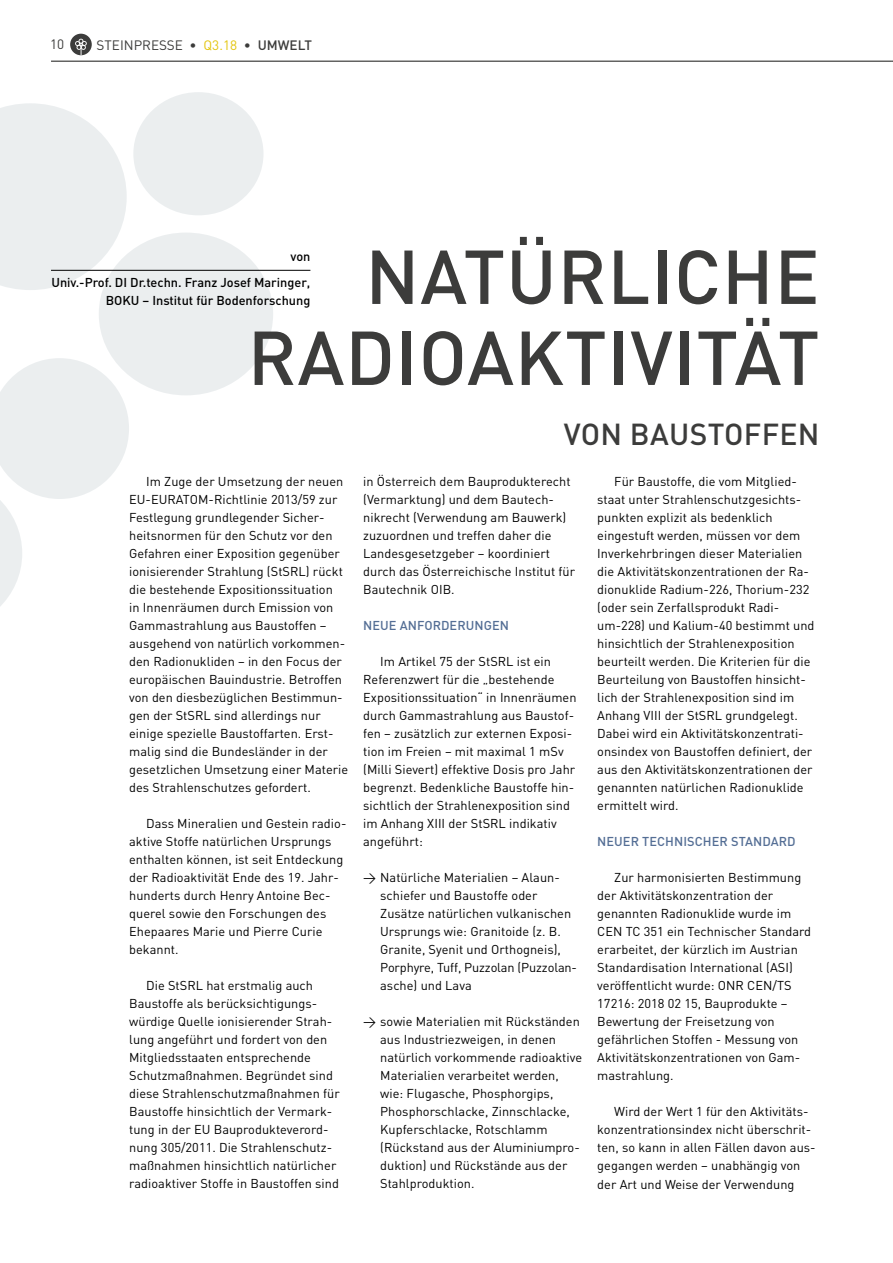
<style>
.page{position:relative;width:893px;height:1263px;background:#fff}
.page>*{position:absolute;margin:0;border:0;box-sizing:border-box;transform-origin:0 0}
.t1{font:500 75px/81px "DIN";letter-spacing:.01em;color:#3c3c3b;text-align:right}
.t2{font:500 30px "DIN";letter-spacing:.01em;color:#3c3c3b}
.t3{font:13.5px "DIN";color:#3c3c3b}
.t4{font:12.75px/18px "DIN";letter-spacing:.005em;color:#000}
.t5{font:500 12.75px/25.5px "DIN";color:#000;text-align:right}
.t6{font:500 12.75px "DIN";letter-spacing:.005em;color:#546e95}
.s1{color:#e3c50e}
.s2{font-weight:500}
</style>
<div class="page">
<svg style="left:0;top:92px;width:273px;height:514px;fill:#ebeeef"></svg>
<hr style="left:51px;top:61px;width:841px;height:1px;background:#3c3c3b">
<hr style="left:51px;top:270px;width:259px;height:1px;background:#000">
<div style="left:70px;top:34px;width:22px;height:21px;background:#3c3c3b;border-radius:50%"></div>
<svg style="left:75px;top:39px;width:12px;height:16px"></svg>
<p class="t3" style="left:50px;top:36px;width:16px">10</p>
<p class="t3" style="left:97px;top:37px;width:217px">STEINPRESSE • <span class="s1">Q3.18</span> • <span class="s2">UMWELT</span></p>
<h1 class="t1" style="left:248px;top:234px;width:573px">NATÜRLICHE<br>RADIOAKTIVITÄT</h1>
<h2 class="t2" style="left:564px;top:415px;width:257px">VON BAUSTOFFEN</h2>
<p class="t5" style="left:51px;top:244px;width:261px">von<br>Univ.-Prof. DI Dr.techn. Franz Josef Maringer,</p>
<p class="t5" style="left:106px;top:287px;width:206px">BOKU – Institut für Bodenforschung</p>
<p class="t4" style="left:129px;top:472px;width:221px;text-indent:17px">Im Zuge der Umsetzung der neuen EU-EURATOM-Richtlinie 2013/59 zur Festlegung grundlegender Sicher&shy;heitsnormen für den Schutz vor den Gefahren einer Exposition gegenüber ionisierender Strahlung (StSRL) rückt die bestehende Expositionssituation<br>in Innenräumen durch Emission von Gammastrahlung aus Baustoffen – ausgehend von natürlich vorkommen&shy;den Radionukliden – in den Focus der europäischen Bauindustrie. Betroffen von den diesbezüglichen Bestimmun&shy;gen der StSRL sind allerdings nur einige spezielle Baustoffarten. Erst&shy;malig sind die Bundesländer in der gesetzlichen Umsetzung einer Materie des Strahlenschutzes gefordert.</p>
<p class="t4" style="left:129px;top:814px;width:219px;text-indent:17px">Dass Mineralien und Gestein radio&shy;aktive Stoffe natürlichen Ursprungs enthalten können, ist seit Entdeckung der Radioaktivität Ende des 19. Jahr&shy;hunderts durch Henry Antoine Bec&shy;querel sowie den Forschungen des<br>Ehepaares Marie und Pierre Curie bekannt.</p>
<p class="t4" style="left:129px;top:976px;width:212px;text-indent:17px">Die StSRL hat erstmalig auch Baustoffe als berücksichtigungs&shy;würdige Quelle ionisierender Strah&shy;lung angeführt und fordert von den Mitgliedsstaaten entsprechende Schutzmaßnahmen. Begründet sind diese Strahlenschutzmaßnahmen für Baustoffe hinsichtlich der Vermark&shy;tung in der EU Bauprodukteverord&shy;nung 305/2011. Die Strahlenschutz&shy;maßnahmen hinsichtlich natürlicher radioaktiver Stoffe in Baustoffen sind</p>
<p class="t4" style="left:363px;top:472px;width:213px">in Österreich dem Bauprodukterecht (Vermarktung) und dem Bautech&shy;nikrecht (Verwendung am Bauwerk) zuzuordnen und treffen daher die<br>Landesgesetzgeber – koordiniert durch das Österreichische Institut für<br>Bautechnik OIB.</p>
<p class="t6" style="left:363px;top:617px;width:147px">NEUE ANFORDERUNGEN</p>
<p class="t4" style="left:363px;top:652px;width:215px;text-indent:17px">Im Artikel 75 der StSRL ist ein Referenzwert für die „bestehende Expositionssituation“ in Innenräumen durch Gammastrahlung aus Baustof&shy;fen – zusätzlich zur externen Exposi&shy;tion im Freien – mit maximal 1 mSv (Milli Sievert) effektive Dosis pro Jahr begrenzt. Bedenkliche Baustoffe hin&shy;sichtlich der Strahlenexposition sind im Anhang XIII der StSRL indikativ angeführt:</p>
<p class="t4" style="left:380px;top:868px;width:198px;text-indent:-17px">&gt; Natürliche Materialien – Alaun&shy;schiefer und Baustoffe oder<br>Zusätze natürlichen vulkanischen<br>Ursprungs wie: Granitoide (z. B.<br>Granite, Syenit und Orthogneis),<br>Porphyre, Tuff, Puzzolan (Puzzolan&shy;asche) und Lava</p>
<p class="t4" style="left:380px;top:1012px;width:203px;text-indent:-17px">&gt; sowie Materialien mit Rückständen aus Industriezweigen, in denen natürlich vorkommende radioaktive<br>Materialien verarbeitet werden, wie: Flugasche, Phosphorgips,<br>Phosphorschlacke, Zinnschlacke,<br>Kupferschlacke, Rotschlamm (Rückstand aus der Aluminiumpro&shy;duktion) und Rückstände aus der<br>Stahlproduktion.</p>
<p class="t4" style="left:597px;top:472px;width:219px;text-indent:17px">Für Baustoffe, die vom Mitglied&shy;staat unter Strahlenschutzgesichts&shy;punkten explizit als bedenklich eingestuft werden, müssen vor dem Inverkehrbringen dieser Materialien die Aktivitätskonzentrationen der Ra&shy;dionuklide Radium-226, Thorium-232 (oder sein Zerfallsprodukt Radi&shy;um-228) und Kalium-40 bestimmt und hinsichtlich der Strahlenexposition beurteilt werden. Die Kriterien für die Beurteilung von Baustoffen hinsicht&shy;lich der Strahlenexposition sind im Anhang VIII der StSRL grundgelegt.<br>Dabei wird ein Aktivitätskonzentrati&shy;onsindex von Baustoffen definiert, der aus den Aktivitätskonzentrationen der genannten natürlichen Radionuklide ermittelt wird.</p>
<p class="t6" style="left:597px;top:834px;width:200px">NEUER TECHNISCHER STANDARD</p>
<p class="t4" style="left:597px;top:868px;width:215px;text-indent:17px">Zur harmonisierten Bestimmung der Aktivitätskonzentration der genannten Radionuklide wurde im<br>CEN TC 351 ein Technischer Standard erarbeitet, der kürzlich im Austrian<br>Standardisation International (ASI) veröffentlicht wurde: ONR CEN/TS<br>17216: 2018 02 15, Bauprodukte –<br>Bewertung der Freisetzung von gefährlichen Stoffen - Messung von<br>Aktivitätskonzentrationen von Gam&shy;mastrahlung.</p>
<p class="t4" style="left:597px;top:1102px;width:220px;text-indent:17px">Wird der Wert 1 für den Aktivitäts&shy;konzentrationsindex nicht überschrit&shy;ten, so kann in allen Fällen davon aus&shy;gegangen werden – unabhängig von der Art und Weise der Verwendung</p>
</div>
